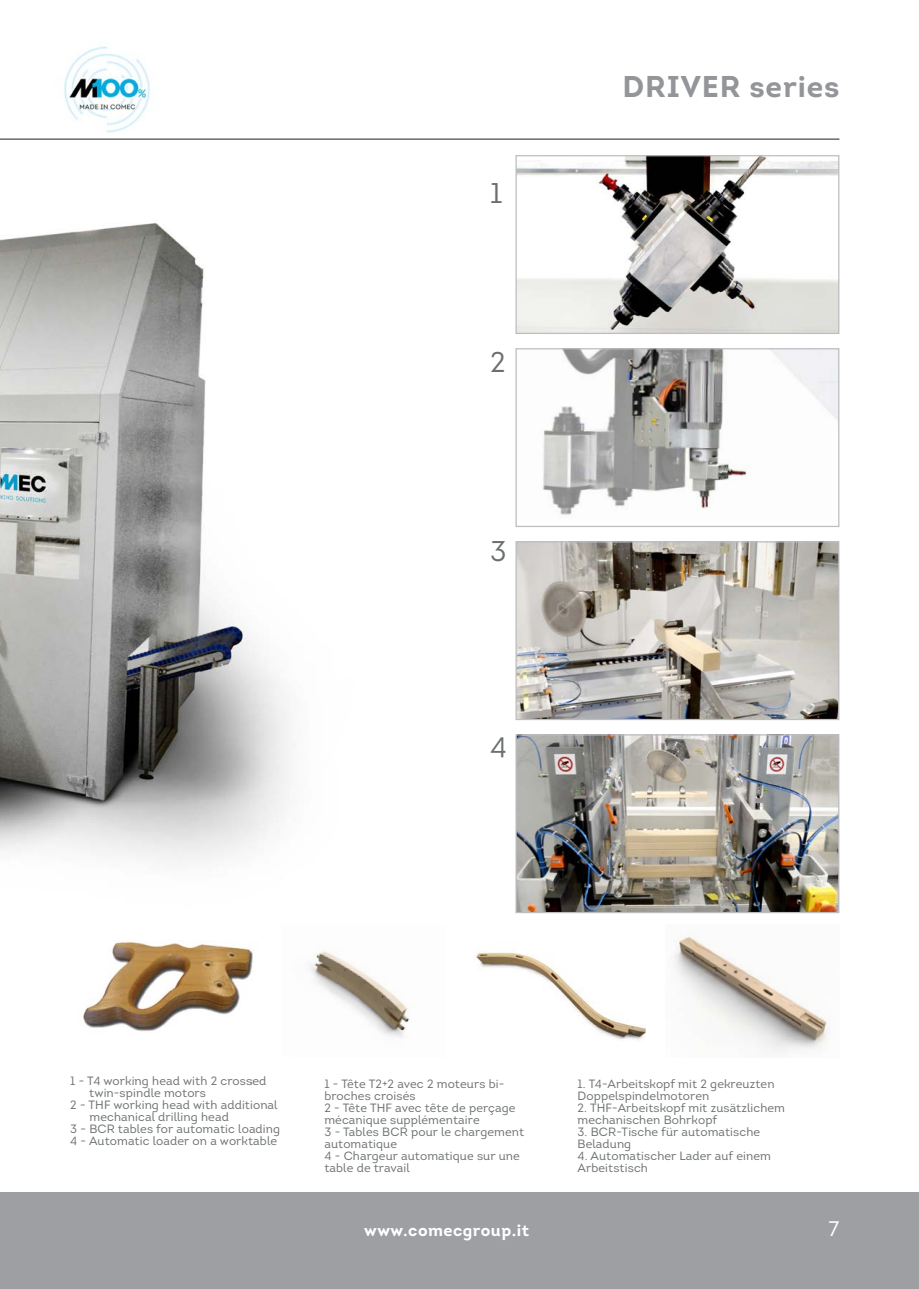
<style>
.page{position:relative;width:919px;height:1289px;background:#fff}
.page>*{position:absolute;margin:0;border:0;box-sizing:border-box;transform-origin:0 0}
.t1{font:700 30px "Intro";letter-spacing:.03em;color:#939598}
.t2{font:28.5px "Intro";color:#6b6f6f}
.t3{font:21px "Intro";color:#fff}
.t4{font:18px "Intro";color:#fff}
.t5{font:700 16.5px "Intro";letter-spacing:.03em;color:#fff}
.t6{font:12px/12px "Intro";letter-spacing:.01em;color:#6b6f6f}
</style>
<div class="page">
<div style="left:0;top:1192px;width:918px;height:96px;background:#9d9fa2"></div>
<img style="left:54px;top:46px;width:104px;height:93px">
<hr style="left:0;top:139px;width:839px;height:1px;background:#231f20">
<img style="left:517px;top:157px;width:320px;height:175px">
<div style="left:515px;top:155px;width:324px;height:179px;border:1px solid #bcbdc0"></div>
<img style="left:543px;top:350px;width:294px;height:165px">
<div style="left:515px;top:348px;width:324px;height:179px;border:1px solid #bcbdc0"></div>
<img style="left:517px;top:543px;width:320px;height:175px">
<div style="left:515px;top:541px;width:324px;height:179px;border:1px solid #bcbdc0"></div>
<img style="left:517px;top:736px;width:320px;height:175px">
<div style="left:515px;top:734px;width:324px;height:179px;border:1px solid #bcbdc0"></div>
<img style="left:83px;top:940px;width:170px;height:92px">
<img style="left:309px;top:951px;width:101px;height:86px">
<img style="left:476px;top:952px;width:169px;height:88px">
<img style="left:674px;top:932px;width:154px;height:120px">
<img style="left:0;top:223px;width:289px;height:639px">
<p class="t2" style="left:490px;top:175px;width:14px">1</p>
<p class="t2" style="left:490px;top:345px;width:17px">2</p>
<p class="t2" style="left:490px;top:533px;width:18px">3</p>
<p class="t2" style="left:490px;top:729px;width:18px">4</p>
<p class="t1" style="left:622px;top:67px;width:218px">DRIVER series</p>
<p class="t6" style="left:89px;top:1075px;width:178px;text-indent:-19px">1 - T4 working head with 2 crossed twin-spindle motors</p>
<p class="t6" style="left:90px;top:1099px;width:189px;text-indent:-19px">2 - THF working head with additional mechanical drilling head</p>
<p class="t6" style="left:70px;top:1123px;width:211px">3 - BCR tables for automatic loading</p>
<p class="t6" style="left:70px;top:1135px;width:208px">4 - Automatic loader on a worktable</p>
<p class="t6" style="left:324px;top:1077px;width:181px">1 - Tête T2+2 avec 2 moteurs bi&shy;broches croisés</p>
<p class="t6" style="left:324px;top:1101px;width:193px">2 - Tête THF avec tête de perçage mécanique supplémentaire</p>
<p class="t6" style="left:324px;top:1125px;width:201px">3 - Tables BCR pour le chargement automatique</p>
<p class="t6" style="left:324px;top:1149px;width:197px">4 - Chargeur automatique sur une table de travail</p>
<p class="t6" style="left:577px;top:1077px;width:198px">1. T4-Arbeitskopf mit 2 gekreuzten<br>Doppelspindelmotoren</p>
<p class="t6" style="left:577px;top:1101px;width:209px">2. THF-Arbeitskopf mit zusätzlichem mechanischen Bohrkopf</p>
<p class="t6" style="left:577px;top:1125px;width:184px">3. BCR-Tische für automatische<br>Beladung</p>
<p class="t6" style="left:577px;top:1149px;width:195px">4. Automatischer Lader auf einem<br>Arbeitstisch</p>
<h3 class="t4" style="left:830px;top:1216px;width:11px">7</h3>
<p class="t5" style="left:364px;top:1219px;width:166px">www.comecgroup.it</p>
<p class="t3" style="left:828px;top:1216px;width:12px">7</p>
</div>
